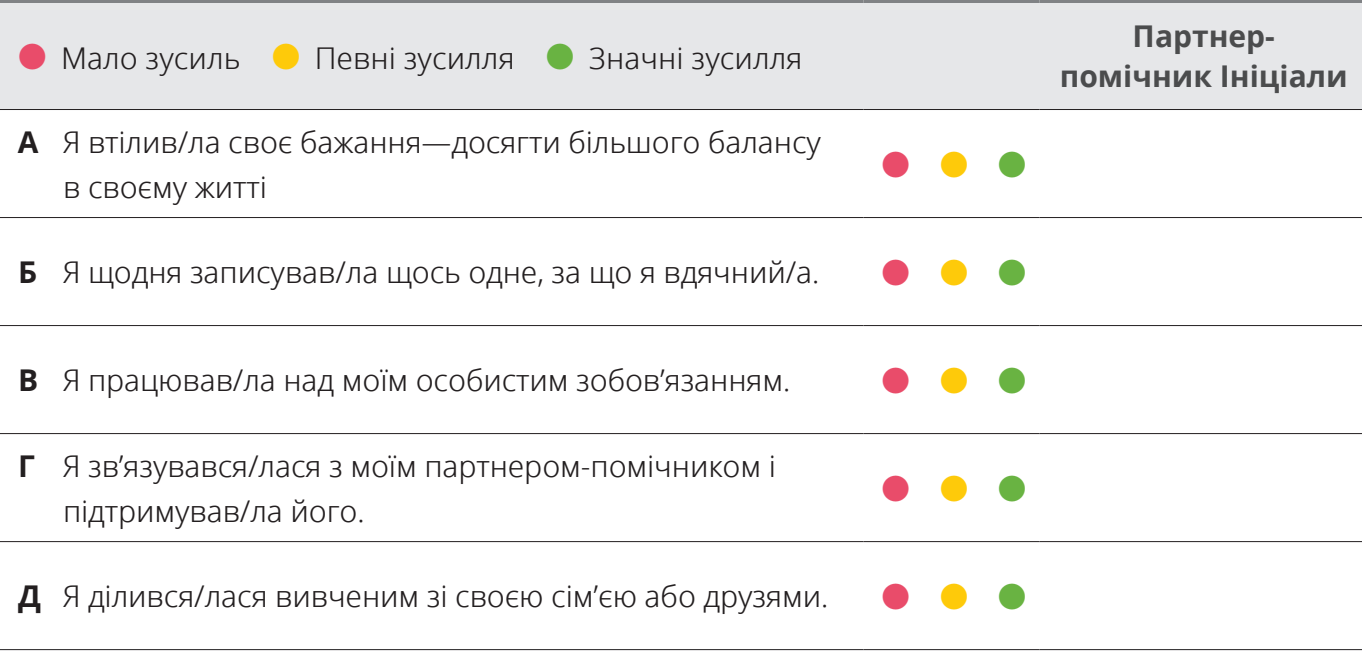
<style>
.page{position:relative;width:1362px;height:651px;background:#fff}
.page>*{position:absolute;margin:0;border:0;box-sizing:border-box;transform-origin:0 0}
.t1{font:36px "Ding P Ilds Dpi";color:#e94c6a}
.t2{font:30px/45px "Zoramlds Lat";letter-spacing:-.005em;color:#231f20}
.t3{font:700 30px/39px "Zoramlds Lat";color:#4b4c4d;text-align:center}
.s1{font-family:"Ding P Ilds Dpi";font-size:36px;color:#e94c6a}
.s2{font-family:"Ding P Ilds Dpi";font-size:36px;color:#feca0a}
.s3{font-family:"Ding P Ilds Dpi";font-size:36px;color:#69b342}
.s4{font-weight:700}
.s5{color:#feca0a}
.s6{color:#69b342}
</style>
<div class="page">
<div style="left:0;top:3px;width:1362px;height:106px;background:#e6e7e9"></div>
<hr style="left:0;top:0;width:863px;height:3px;background:#808285">
<hr style="left:863px;top:0;width:176px;height:3px;background:#808285">
<hr style="left:1039px;top:0;width:323px;height:3px;background:#808285">
<hr style="left:0;top:649px;width:863px;height:1px;background:#231f20">
<hr style="left:863px;top:649px;width:176px;height:1px;background:#231f20">
<hr style="left:1039px;top:649px;width:323px;height:1px;background:#231f20">
<hr style="left:0;top:217px;width:863px;height:1px;background:#231f20">
<hr style="left:863px;top:217px;width:176px;height:1px;background:#231f20">
<hr style="left:1039px;top:217px;width:323px;height:1px;background:#231f20">
<hr style="left:0;top:325px;width:863px;height:1px;background:#231f20">
<hr style="left:863px;top:325px;width:176px;height:1px;background:#231f20">
<hr style="left:1039px;top:325px;width:323px;height:1px;background:#231f20">
<hr style="left:0;top:433px;width:863px;height:1px;background:#231f20">
<hr style="left:863px;top:433px;width:176px;height:1px;background:#231f20">
<hr style="left:1039px;top:433px;width:323px;height:1px;background:#231f20">
<hr style="left:0;top:541px;width:863px;height:1px;background:#231f20">
<hr style="left:863px;top:541px;width:176px;height:1px;background:#231f20">
<hr style="left:1039px;top:541px;width:323px;height:1px;background:#231f20">
<hr style="left:0;top:109px;width:863px;height:1px;background:#231f20">
<hr style="left:863px;top:109px;width:176px;height:1px;background:#231f20">
<hr style="left:1039px;top:109px;width:323px;height:1px;background:#231f20">
<p class="t2" style="left:18px;top:36px;width:786px"><span class="s1">●</span> Мало зусиль <span class="s2">●</span> Певні зусилля <span class="s3">●</span> Значні зусилля</p>
<p class="t2" style="left:63px;top:120px;width:760px;text-indent:-45px"><span class="s4">A</span> Я втілив/ла своє бажання—досягти більшого балансу в своєму житті</p>
<p class="t1" style="left:881px;top:141px;width:146px">●<span class="s5">●</span><span class="s6">●</span></p>
<p class="t2" style="left:18px;top:250px;width:803px"><span class="s4">Б</span> Я щодня записував/ла щось одне, за що я вдячний/а.</p>
<p class="t1" style="left:881px;top:249px;width:146px">●<span class="s5">●</span><span class="s6">●</span></p>
<p class="t2" style="left:18px;top:358px;width:774px"><span class="s4">В</span> Я працював/ла над моїм особистим зобов’язанням.</p>
<p class="t1" style="left:881px;top:357px;width:146px">●<span class="s5">●</span><span class="s6">●</span></p>
<p class="t2" style="left:63px;top:444px;width:714px;text-indent:-45px"><span class="s4">Г</span> Я зв’язувався/лася з моїм партнером-помічником і підтримував/ла його.</p>
<p class="t1" style="left:881px;top:465px;width:146px">●<span class="s5">●</span><span class="s6">●</span></p>
<p class="t2" style="left:18px;top:574px;width:812px"><span class="s4">Д</span> Я ділився/лася вивченим зі своєю сім’єю або друзями.</p>
<p class="t1" style="left:881px;top:573px;width:146px">●<span class="s5">●</span><span class="s6">●</span></p>
<p class="t3" style="left:1060px;top:18px;width:289px">Партнер-- помічник Ініціали</p>
</div>
